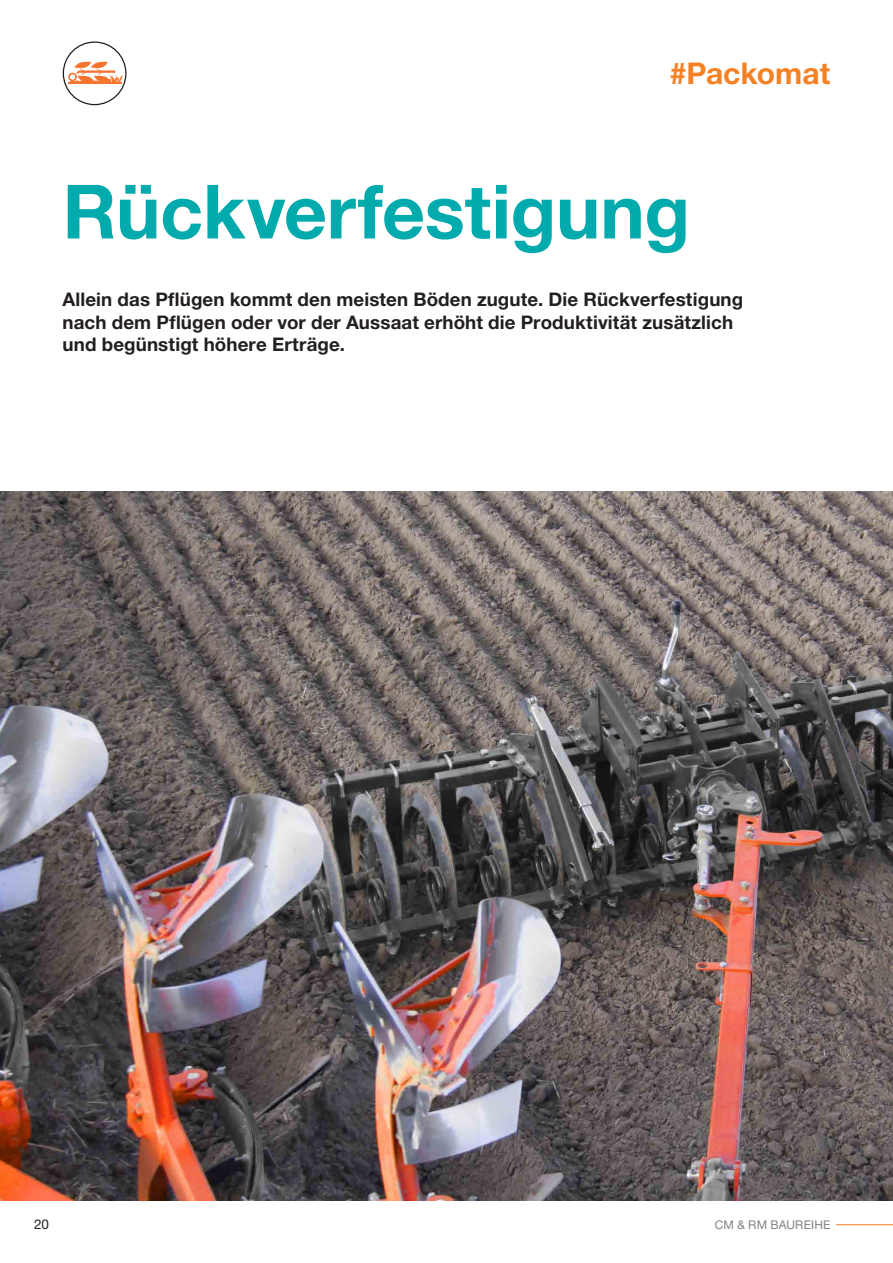
<style>
.page{position:relative;width:893px;height:1263px;background:#fff}
.page>*{position:absolute;margin:0;border:0;box-sizing:border-box;transform-origin:0 0}
.t1{font:700 75px "Helvetica Neue LT Std";letter-spacing:-.005em;color:#00aaad}
.t2{font:700 30px "Helvetica Neue LT Std";color:#f58125}
.t3{font:700 18.75px/22.5px "Helvetica Neue LT Std";letter-spacing:.005em;color:#231f20}
.t4{font:13.5px "Helvetica Neue LT Std";color:#231f20}
.t5{font:12px "Helvetica Neue LT Std";letter-spacing:.01em;color:#808285}
</style>
<div class="page">
<hr style="left:836px;top:1224px;width:57px;height:1px;background:#f58125">
<img style="left:0;top:492px;width:893px;height:708px">
<svg style="left:63px;top:41px;width:63px;height:64px"></svg>
<h2 class="t2" style="left:670px;top:55px;width:162px">#Packomat</h2>
<h1 class="t1" style="left:63px;top:165px;width:629px">Rückverfestigung</h1>
<p class="t3" style="left:63px;top:288px;width:682px">Allein das Pflügen kommt den meisten Böden zugute. Die Rückverfestigung nach dem Pflügen oder vor der Aussaat erhöht die Produktivität zusätzlich und begünstigt höhere Erträge.</p>
<p class="t4" style="left:34px;top:1216px;width:17px">20</p>
<p class="t5" style="left:715px;top:1217px;width:117px">CM &amp; RM BAUREIHE</p>
</div>
